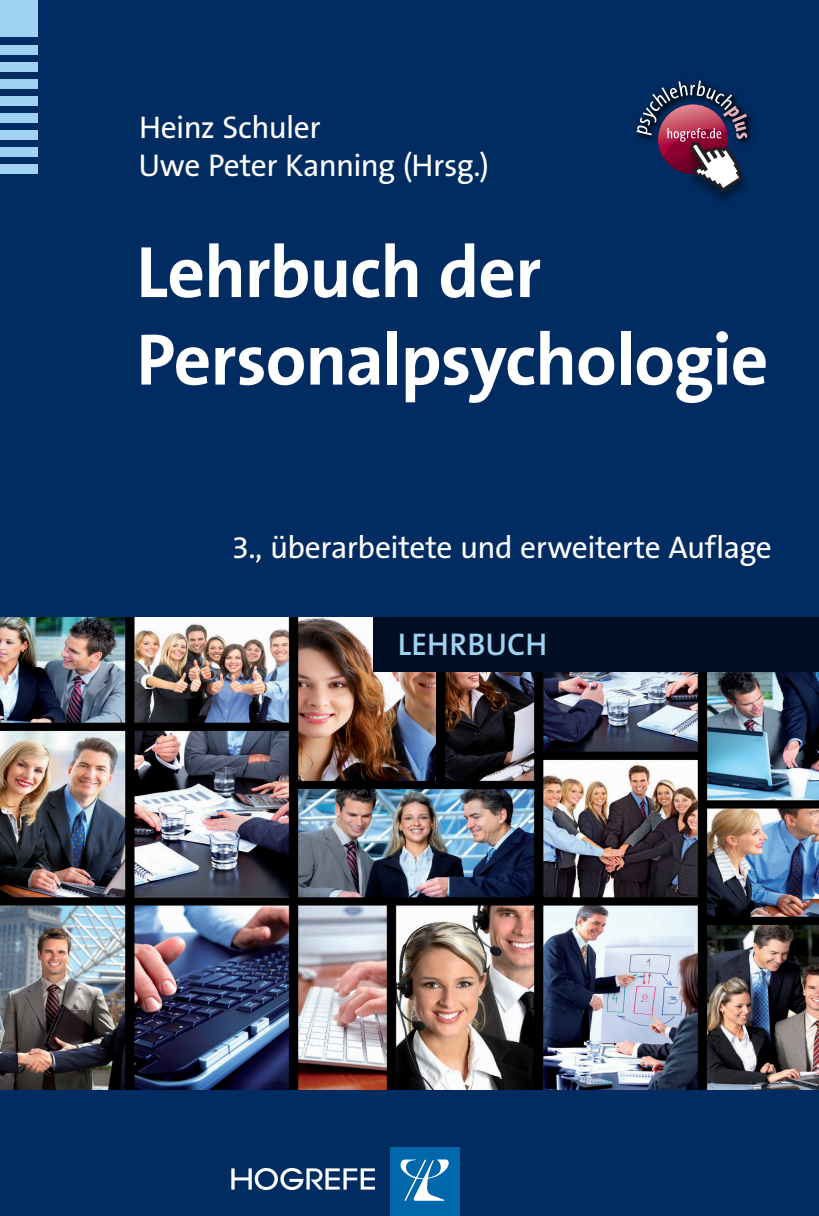
<style>
.page{position:relative;width:819px;height:1216px;background:#fff}
.page>*{position:absolute;margin:0;border:0;box-sizing:border-box;transform-origin:0 0}
.t1{font:700 73.5px/87.5px "The Sans B7";letter-spacing:-.015em;color:#fff}
.t2{font:31.5px/38.5px "The Sans B5 Plain";letter-spacing:-.02em;color:#fff}
.t3{font:600 31.5px "The Sans B6";color:#9ed3f1}
</style>
<div class="page">
<div style="left:0;top:0;width:819px;height:1215px;background:#002c62"></div>
<img style="left:0;top:617px;width:819px;height:471px">
<div style="left:390px;top:1147px;width:69px;height:68px;background:#0067aa"></div>
<svg style="left:400px;top:1159px;width:49px;height:42px"></svg>
<div style="left:373px;top:617px;width:446px;height:55px;background:#000d23"></div>
<svg style="left:231px;top:1168px;width:144px;height:21px"></svg>
<img style="left:747px;top:113px;width:6px;height:13px">
<img style="left:708px;top:126px;width:45px;height:75px">
<svg style="left:636px;top:80px;width:111px;height:112px"></svg>
<div style="left:0;top:45px;width:37px;height:9px;background:#9ed3f1"></div>
<div style="left:0;top:113px;width:37px;height:9px;background:#9ed3f1"></div>
<div style="left:0;top:96px;width:37px;height:9px;background:#9ed3f1"></div>
<div style="left:0;top:79px;width:37px;height:9px;background:#9ed3f1"></div>
<div style="left:0;top:62px;width:37px;height:9px;background:#9ed3f1"></div>
<div style="left:0;top:130px;width:37px;height:9px;background:#9ed3f1"></div>
<div style="left:0;top:147px;width:37px;height:10px;background:#9ed3f1"></div>
<div style="left:0;top:164px;width:37px;height:10px;background:#9ed3f1"></div>
<div style="left:0;top:0;width:37px;height:37px;background:#9ed3f1"></div>
<p class="t2" style="left:138px;top:109px;width:352px">Heinz Schuler<br>Uwe Peter Kanning (Hrsg.)</p>
<h1 class="t1" style="left:136px;top:231px;width:633px">Lehrbuch der<br>Personalpsychologie</h1>
<p class="t2" style="left:232px;top:529px;width:541px">3., überarbeitete und erweiterte Auflage</p>
<p class="t3" style="left:398px;top:628px;width:151px">LEHRBUCH</p>
</div>
